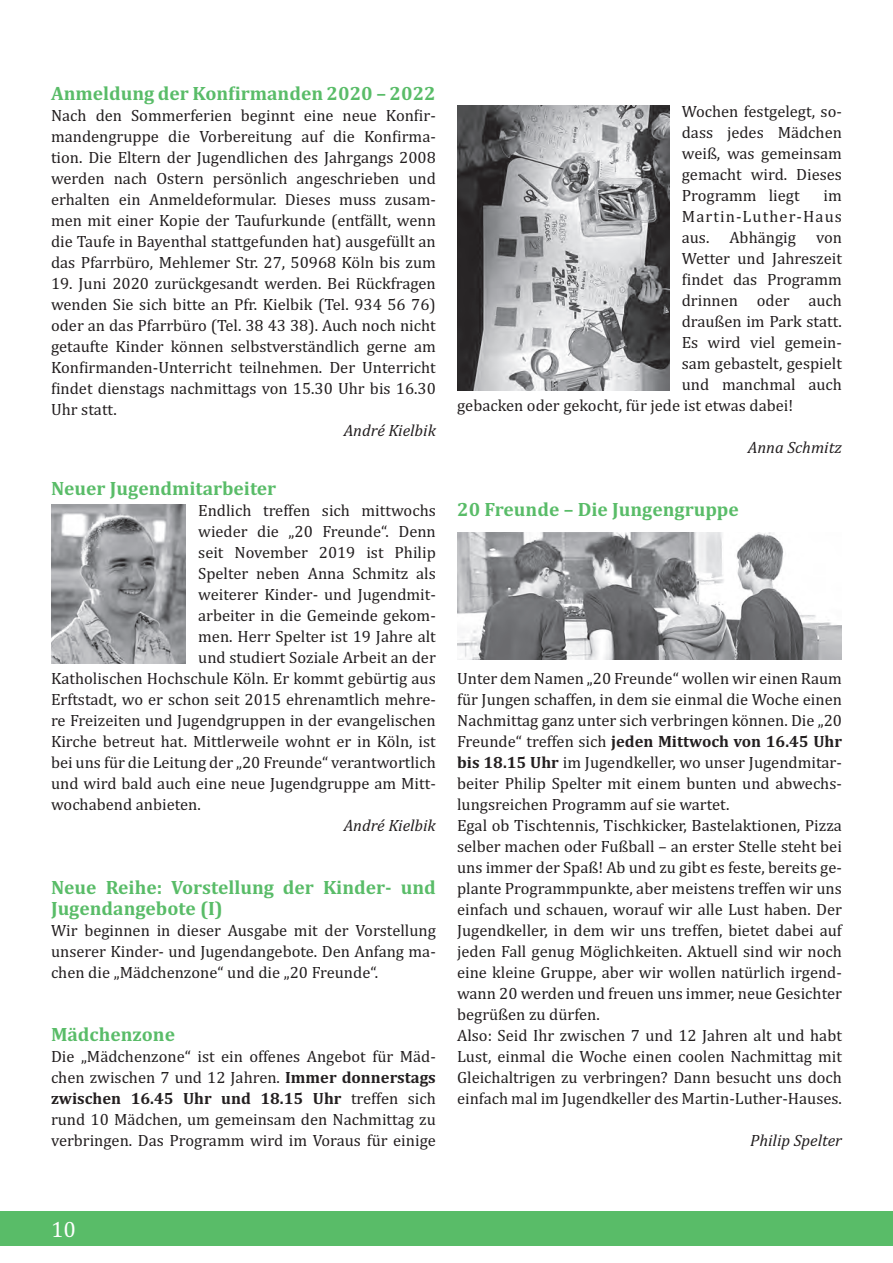
<style>
.page{position:relative;width:893px;height:1263px;background:#fff}
.page>*{position:absolute;margin:0;border:0;box-sizing:border-box;transform-origin:0 0}
.t1{font:22.5px "Cambria";color:#fff}
.t2{font:700 19.5px/21px "Cambria";color:#59bc68}
.t3{font:16.5px/21px "Cambria";color:#231f20;text-align:justify}
.t4{font:italic 16.5px "Cambria";color:#231f20}
.t5{font:16.5px "Cambria";letter-spacing:.065em;color:#231f20}
.s1{font-weight:700}
</style>
<div class="page">
<div style="left:0;top:1212px;width:893px;height:34px;background:#59bc68"></div>
<img style="left:457px;top:106px;width:212px;height:284px">
<img style="left:457px;top:532px;width:385px;height:128px">
<img style="left:51px;top:505px;width:134px;height:158px">
<p class="t2" style="left:51px;top:82px;width:386px">Anmeldung der Konfirmanden 2020 – 2022</p>
<p class="t3" style="left:51px;top:105px;width:386px">Nach den Sommerferien beginnt eine neue Konfir&shy;mandengruppe die Vorbereitung auf die Konfirma&shy;tion. Die Eltern der Jugendlichen des Jahrgangs 2008 werden nach Ostern persönlich angeschrieben und erhalten ein Anmeldeformular. Dieses muss zusam&shy;men mit einer Kopie der Taufurkunde (entfällt, wenn die Taufe in Bayenthal stattgefunden hat) ausgefüllt an das Pfarrbüro, Mehlemer Str. 27, 50968 Köln bis zum</p>
<p class="t3" style="left:51px;top:273px;width:386px">19. Juni 2020 zurückgesandt werden. Bei Rückfragen wenden Sie sich bitte an Pfr. Kielbik (Tel. 934 56 76) oder an das Pfarrbüro (Tel. 38 43 38). Auch noch nicht getaufte Kinder können selbstverständlich gerne am Konfirmanden-Unterricht teilnehmen. Der Unterricht findet dienstags nachmittags von 15.30 Uhr bis 16.30<br>Uhr statt.</p>
<p class="t4" style="left:344px;top:419px;width:94px">André Kielbik</p>
<p class="t2" style="left:51px;top:477px;width:227px">Neuer Jugendmitarbeiter</p>
<p class="t3" style="left:198px;top:500px;width:239px">Endlich treffen sich mittwochs</p>
<p class="t3" style="left:198px;top:521px;width:239px">wieder die „20 Freunde“. Denn</p>
<p class="t3" style="left:198px;top:542px;width:239px">seit November 2019 ist Philip</p>
<p class="t3" style="left:198px;top:563px;width:239px">Spelter neben Anna Schmitz als</p>
<p class="t3" style="left:198px;top:584px;width:239px">weiterer Kinder- und Jugendmit-</p>
<p class="t3" style="left:198px;top:605px;width:239px">arbeiter in die Gemeinde gekom-</p>
<p class="t3" style="left:198px;top:626px;width:239px">men. Herr Spelter ist 19 Jahre alt</p>
<p class="t3" style="left:198px;top:647px;width:239px">und studiert Soziale Arbeit an der</p>
<p class="t3" style="left:51px;top:668px;width:386px">Katholischen Hochschule Köln. Er kommt gebürtig aus</p>
<p class="t3" style="left:51px;top:689px;width:386px">Erftstadt, wo er schon seit 2015 ehrenamtlich mehre-</p>
<p class="t3" style="left:51px;top:710px;width:386px">re Freizeiten und Jugendgruppen in der evangelischen</p>
<p class="t3" style="left:51px;top:731px;width:386px">Kirche betreut hat. Mittlerweile wohnt er in Köln, ist</p>
<p class="t3" style="left:51px;top:752px;width:386px">bei uns für die Leitung der „20 Freunde“ verantwortlich</p>
<p class="t3" style="left:51px;top:773px;width:386px">und wird bald auch eine neue Jugendgruppe am Mitt-</p>
<p class="t3" style="left:51px;top:794px;width:151px">wochabend anbieten.</p>
<p class="t4" style="left:344px;top:814px;width:94px">André Kielbik</p>
<p class="t2" style="left:51px;top:876px;width:386px">Neue Reihe: Vorstellung der Kinder- und<br>Jugendangebote (I)</p>
<p class="t3" style="left:51px;top:920px;width:386px">Wir beginnen in dieser Ausgabe mit der Vorstellung unserer Kinder- und Jugendangebote. Den Anfang ma&shy;chen die „Mädchenzone“ und die „20 Freunde“.</p>
<p class="t2" style="left:51px;top:1023px;width:126px">Mädchenzone</p>
<p class="t3" style="left:51px;top:1046px;width:386px">Die „Mädchenzone“ ist ein offenes Angebot für Mäd&shy;chen zwischen 7 und 12 Jahren. <span class="s1">Immer donnerstags zwischen 16.45 Uhr und 18.15 Uhr</span> treffen sich rund 10 Mädchen, um gemeinsam den Nachmittag zu verbringen. Das Programm wird im Voraus für einige</p>
<p class="t3" style="left:682px;top:101px;width:162px">Wochen festgelegt, so&shy;dass jedes Mädchen weiß, was gemeinsam gemacht wird. Dieses Programm liegt</p>
<p class="t3" style="left:824px;top:185px;width:20px">im</p>
<p class="t5" style="left:682px;top:207px;width:162px">Martin-Luther-Haus</p>
<p class="t3" style="left:682px;top:227px;width:162px">aus. Abhängig von</p>
<p class="t3" style="left:682px;top:248px;width:162px">Wetter und Jahreszeit</p>
<p class="t3" style="left:682px;top:269px;width:162px">findet das Programm</p>
<p class="t3" style="left:682px;top:290px;width:162px">drinnen oder auch</p>
<p class="t3" style="left:682px;top:311px;width:162px">draußen im Park statt.</p>
<p class="t3" style="left:682px;top:332px;width:162px">Es wird viel gemein-</p>
<p class="t3" style="left:682px;top:353px;width:162px">sam gebastelt, gespielt</p>
<p class="t3" style="left:682px;top:374px;width:162px">und manchmal auch</p>
<p class="t3" style="left:457px;top:395px;width:337px">gebacken oder gekocht, für jede ist etwas dabei!</p>
<p class="t4" style="left:748px;top:436px;width:96px">Anna Schmitz</p>
<p class="t2" style="left:457px;top:498px;width:283px">20 Freunde – Die Jungengruppe</p>
<p class="t3" style="left:457px;top:668px;width:386px;text-align:left">Unter dem Namen „20 Freunde“ wollen wir einen Raum für Jungen schaffen, in dem sie einmal die Woche einen Nachmittag ganz unter sich verbringen können. Die „20<br>Freunde“ treffen sich <span class="s1">jeden Mittwoch von 16.45 Uhr bis 18.15 Uhr</span> im Jugendkeller, wo unser Jugendmitar&shy;beiter Philip Spelter mit einem bunten und abwechs&shy;lungsreichen Programm auf sie wartet.<br>Egal ob Tischtennis, Tischkicker, Bastelaktionen, Pizza selber machen oder Fußball – an erster Stelle steht bei uns immer der Spaß! Ab und zu gibt es feste, bereits ge&shy;plante Programmpunkte, aber meistens treffen wir uns einfach und schauen, worauf wir alle Lust haben. Der Jugendkeller, in dem wir uns treffen, bietet dabei auf jeden Fall genug Möglichkeiten. Aktuell sind wir noch eine kleine Gruppe, aber wir wollen natürlich irgend&shy;wann 20 werden und freuen uns immer, neue Gesichter begrüßen zu dürfen.<br>Also: Seid Ihr zwischen 7 und 12 Jahren alt und habt Lust, einmal die Woche einen coolen Nachmittag mit Gleichaltrigen zu verbringen? Dann besucht uns doch einfach mal im Jugendkeller des Martin-Luther-Hauses.</p>
<p class="t4" style="left:750px;top:1129px;width:93px">Philip Spelter</p>
<h1 class="t1" style="left:51px;top:1216px;width:26px">10</h1>
</div>
